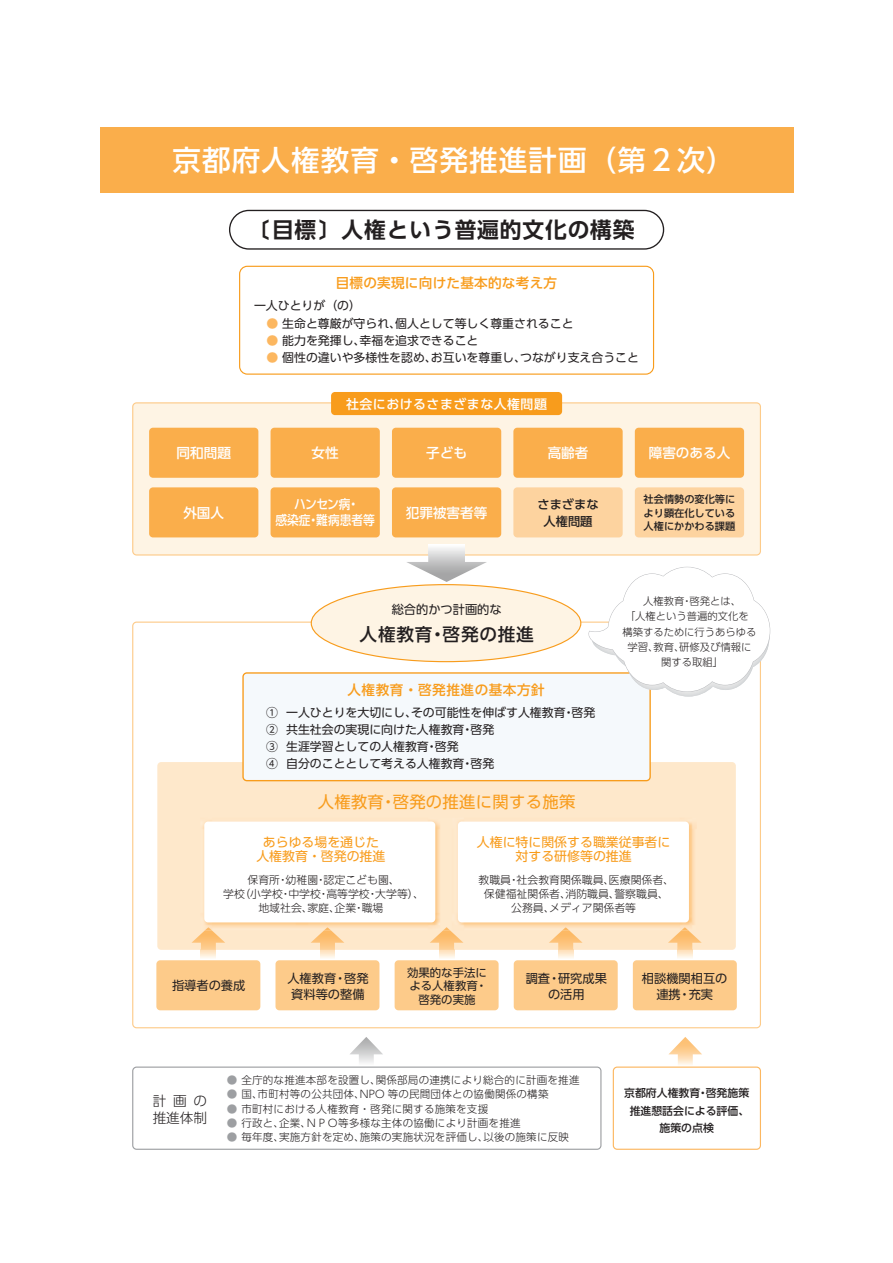
<style>
.page{position:relative;width:893px;height:1263px;background:#fff}
.page>*{position:absolute;margin:0;border:0;box-sizing:border-box;transform-origin:0 0}
.t1{font:500 28.5px "UD Shin Go Pro";letter-spacing:.04em;color:#fff}
.t2{font:700 21.75px "UD Shin Go Pro De";letter-spacing:.04em;color:#231f20}
.t3{font:500 17.7px "UD Shin Go Pro";letter-spacing:.04em;color:#231f20}
.t4{font:16.35px "UD Shin Go Pro";letter-spacing:.02em;color:#f89c1c}
.t5{font:500 13.65px "UD Shin Go Pro";color:#fff}
.t6{font:500 13.65px "UD Shin Go Pro";letter-spacing:.02em;color:#f89c1c}
.t7{font:500 13.65px "UD Shin Go Pro";letter-spacing:.04em;color:#f89c1c}
.t8{font:300 13.65px/17.4px "UD Shin Go Pro";color:#231f20}
.t9{font:500 13.05px/16.6px "UD Shin Go Pro";color:#fff;text-align:center;scale:.9 1}
.t10{font:12.9px/14.7px "UD Shin Go Pro";color:#f89c1c;text-align:center}
.t11{font:500 12.9px "UD Shin Go Pro";letter-spacing:.04em;color:#fff}
.t12{font:12.15px/15.8px "UD Shin Go Pro";color:#231f20;text-align:center}
.t13{font:500 12.15px/17.2px "UD Shin Go Pro";color:#231f20;text-align:center}
.t14{font:11.85px/16.8px "UD Shin Go Pro";color:#231f20}
.t15{font:11.4px/13.5px "UD Shin Go Pro";color:#231f20;text-align:center}
.t16{font:300 10.8px/14.2px "UD Shin Go Pro";color:#231f20;text-align:center}
.t17{font:500 10.8px/17.4px "UD Shin Go Pro";color:#231f20;text-align:center}
.t18{font:300 10.5px "UD Shin Go Pro";letter-spacing:.02em;color:#231f20}
.t19{font:300 10.35px/15.3px "UD Shin Go Pro";color:#231f20;text-align:center}
.t20{font:500 10.2px/13.5px "UD Shin Go Pro";color:#231f20;text-align:justify}
.s1{color:#fcb760}
.s2{color:#9d9fa2}
</style>
<div class="page">
<div style="left:100px;top:127px;width:693px;height:66px;background:#faae4b"></div>
<div style="left:229px;top:210px;width:435px;height:40px;border:1px solid #231f20;border-radius:19px"></div>
<div style="left:239px;top:266px;width:415px;height:109px;border:1px solid #f89c1c;border-radius:8px"></div>
<svg style="left:132px;top:621px;width:629px;height:407px"></svg>
<div style="left:157px;top:762px;width:579px;height:188px;background:#fee8cb;border-radius:4px"></div>
<img style="left:203px;top:820px;width:493px;height:108px">
<div style="left:204px;top:821px;width:231px;height:101px;background:#fff;border-radius:4px"></div>
<div style="left:458px;top:821px;width:231px;height:101px;background:#fff;border-radius:4px"></div>
<div style="left:132px;top:1066px;width:469px;height:84px;border:1px solid #9d9fa2;border-radius:4px"></div>
<svg style="left:350px;top:1037px;width:33px;height:26px"></svg>
<div style="left:613px;top:1066px;width:148px;height:84px;border:1px solid #fcb760;border-radius:4px"></div>
<svg style="left:668px;top:1037px;width:34px;height:28px"></svg>
<div style="left:156px;top:960px;width:104px;height:50px;background:#fdcb8a;border-radius:4px"></div>
<div style="left:275px;top:960px;width:104px;height:50px;background:#fdcb8a;border-radius:4px"></div>
<div style="left:395px;top:960px;width:104px;height:50px;background:#fdcb8a;border-radius:4px"></div>
<div style="left:514px;top:960px;width:104px;height:50px;background:#fdcb8a;border-radius:4px"></div>
<div style="left:633px;top:960px;width:104px;height:50px;background:#fdcb8a;border-radius:4px"></div>
<svg style="left:201px;top:950px;width:15px;height:9px"></svg>
<svg style="left:192px;top:927px;width:33px;height:23px"></svg>
<svg style="left:320px;top:950px;width:15px;height:9px"></svg>
<svg style="left:311px;top:927px;width:33px;height:23px"></svg>
<svg style="left:439px;top:950px;width:15px;height:9px"></svg>
<svg style="left:430px;top:927px;width:33px;height:23px"></svg>
<svg style="left:558px;top:950px;width:15px;height:9px"></svg>
<svg style="left:549px;top:927px;width:34px;height:23px"></svg>
<svg style="left:677px;top:950px;width:15px;height:9px"></svg>
<svg style="left:668px;top:927px;width:34px;height:23px"></svg>
<svg style="left:132px;top:402px;width:629px;height:153px;background:#fdf1df"></svg>
<div style="left:331px;top:392px;width:231px;height:23px;background:#f89c1c;border-radius:4px"></div>
<div style="left:149px;top:487px;width:109px;height:50px;background:#faae4b;border-radius:4px"></div>
<div style="left:271px;top:487px;width:109px;height:50px;background:#faae4b;border-radius:4px"></div>
<div style="left:392px;top:487px;width:109px;height:50px;background:#faae4b;border-radius:4px"></div>
<div style="left:513px;top:487px;width:110px;height:50px;background:#fdd39f;border-radius:4px"></div>
<div style="left:635px;top:487px;width:109px;height:50px;background:#fdd39f;border-radius:4px"></div>
<div style="left:149px;top:428px;width:109px;height:50px;background:#faae4b;border-radius:4px"></div>
<div style="left:271px;top:428px;width:109px;height:50px;background:#faae4b;border-radius:4px"></div>
<div style="left:392px;top:428px;width:109px;height:50px;background:#faae4b;border-radius:4px"></div>
<div style="left:513px;top:428px;width:110px;height:50px;background:#faae4b;border-radius:4px"></div>
<div style="left:635px;top:428px;width:109px;height:50px;background:#faae4b;border-radius:4px"></div>
<svg style="left:242px;top:555px;width:529px;height:226px"></svg>
<svg style="left:428px;top:544px;width:37px;height:10px"></svg>
<hr style="left:428px;top:554px;width:37px;height:1px;background:#dcdddd">
<h1 class="t1" style="left:172px;top:137px;width:564px">京都府人権教育・啓発推進計画（第２次）</h1>
<h2 class="t2" style="left:248px;top:212px;width:388px">〔 目標〕人権という普遍的文化の構築</h2>
<p class="t6" style="left:336px;top:272px;width:223px">目標の実現に向けた基本的な考え方</p>
<p class="t14" style="left:254px;top:297px;width:109px">一人ひとりが（の）</p>
<p class="t14" style="left:266px;top:315px;width:309px"><span class="s1">●</span> 生命と尊厳が守られ、個人として等しく尊重されること</p>
<p class="t14" style="left:266px;top:332px;width:214px"><span class="s1">●</span> 能力を発揮し、幸福を追求できること</p>
<p class="t14" style="left:266px;top:348px;width:374px"><span class="s1">●</span> 個性の違いや多様性を認め、お互いを尊重し、つながり支え合うこと</p>
<p class="t11" style="left:346px;top:393px;width:202px">社会におけるさまざまな人権問題</p>
<p class="t5" style="left:177px;top:442px;width:56px">同和問題</p>
<p class="t5" style="left:312px;top:442px;width:29px">女性</p>
<p class="t5" style="left:426px;top:442px;width:42px">子ども</p>
<p class="t5" style="left:548px;top:442px;width:42px">高齢者</p>
<p class="t5" style="left:649px;top:442px;width:83px">障害のある人</p>
<p class="t5" style="left:183px;top:502px;width:42px">外国人</p>
<p class="t9" style="left:275px;top:495px;width:112px">ハンセン病・<br>感染症・難病患者等</p>
<p class="t5" style="left:406px;top:502px;width:83px">犯罪被害者等</p>
<p class="t13" style="left:537px;top:495px;width:63px">さまざまな人権問題</p>
<p class="t20" style="left:644px;top:492px;width:93px">社会情勢の変化等により顕在化している人権にかかわる課題</p>
<p class="t12" style="left:392px;top:601px;width:112px">総合的かつ計画的な</p>
<h3 class="t3" style="left:360px;top:619px;width:176px">人権教育・啓発の推進</h3>
<p class="t7" style="left:347px;top:679px;width:199px">人権教育・啓発推進の基本方針</p>
<p class="t14" style="left:266px;top:704px;width:331px">① 一人ひとりを大切にし、その可能性を伸ばす人権教育・啓発<br>② 共生社会の実現に向けた人権教育・啓発<br>③ 生涯学習としての人権教育・啓発<br>④ 自分のこととして考える人権教育・啓発</p>
<h3 class="t4" style="left:318px;top:789px;width:259px">人権教育・啓発の推進に関する施策</h3>
<p class="t19" style="left:622px;top:593px;width:136px">人権教育・啓発とは、<br>「人権という普遍的文化を構築するために行うあらゆる学習、教育、研修及び情報に関する取組」</p>
<p class="t10" style="left:256px;top:834px;width:131px">あらゆる場を通じた人権教育・啓発の推進</p>
<p class="t16" style="left:223px;top:872px;width:203px">保育所・幼稚園・認定こども園、<br>学校（小学校・中学校・高等学校・大学等）、地域社会、家庭、企業・職場</p>
<p class="t10" style="left:477px;top:834px;width:195px">人権に特に関係する職業従事者に対する研修等の推進</p>
<p class="t16" style="left:479px;top:872px;width:197px">教職員・社会教育関係職員、医療関係者、保健福祉関係者、消防職員、警察職員、公務員、メディア関係者等</p>
<p class="t15" style="left:407px;top:965px;width:82px">効果的な手法による人権教育・啓発の実施</p>
<p class="t12" style="left:642px;top:970px;width:87px">相談機関相互の連携・充実</p>
<p class="t12" style="left:172px;top:977px;width:75px">指導者の養成</p>
<p class="t12" style="left:287px;top:970px;width:83px">人権教育・啓発資料等の整備</p>
<p class="t12" style="left:526px;top:970px;width:83px">調査・研究成果の活用</p>
<p class="t8" style="left:153px;top:1091px;width:56px">計画の推進体制</p>
<p class="t18" style="left:227px;top:1071px;width:354px"><span class="s2">●</span> 全庁的な推進本部を設置し、関係部局の連携により総合的に計画を推進</p>
<p class="t18" style="left:227px;top:1086px;width:323px"><span class="s2">●</span> 国、市町村等の公共団体、NPO 等の民間団体との協働関係の構築</p>
<p class="t18" style="left:227px;top:1100px;width:263px"><span class="s2">●</span> 市町村における人権教育・啓発に関する施策を支援</p>
<p class="t18" style="left:227px;top:1114px;width:295px"><span class="s2">●</span> 行政と、企業、ＮＰＯ等多様な主体の協働により計画を推進</p>
<p class="t18" style="left:227px;top:1129px;width:344px"><span class="s2">●</span> 毎年度、実施方針を定め、施策の実施状況を評価し、以後の施策に反映</p>
<p class="t17" style="left:624px;top:1084px;width:126px">京都府人権教育・啓発施策推進懇話会による評価、施策の点検</p>
</div>
